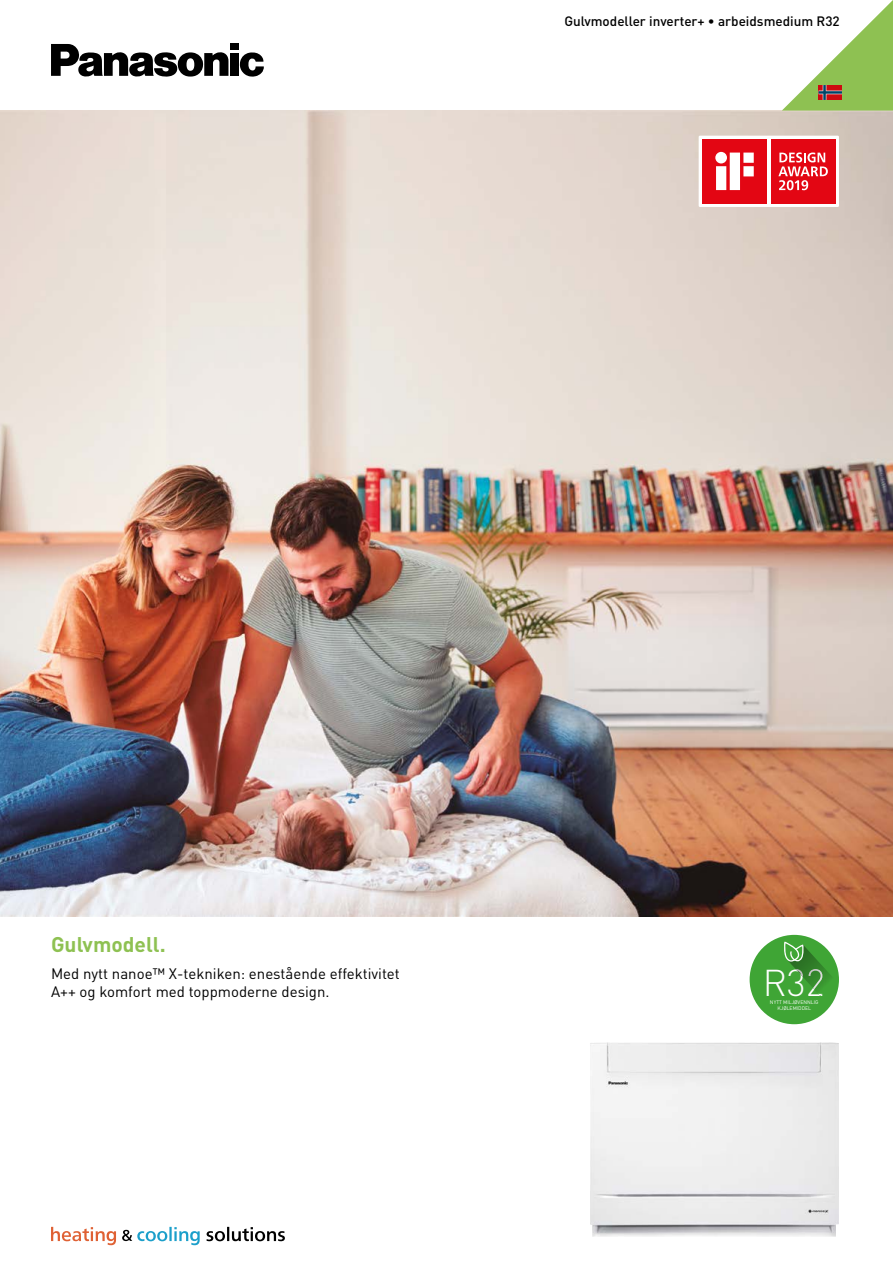
<style>
.page{position:relative;width:893px;height:1263px;background:#fff}
.page>*{position:absolute;margin:0;border:0;box-sizing:border-box;transform-origin:0 0}
.t1{font:300 36.9px "DIN";color:#fff}
.t2{font:700 21px "DIN";color:#8ec152}
.t3{font:15px/18px "DIN";color:#000}
.t4{font:500 13.5px "DIN";color:#000}
.t5{font:5.1px/6.1px "DIN";color:#fff;text-align:center}
</style>
<div class="page">
<img style="left:0;top:111px;width:893px;height:805px">
<svg style="left:240px;top:52px;width:24px;height:25px"></svg>
<div style="left:230px;top:44px;width:9px;height:6px;background:#000"></div>
<div style="left:230px;top:53px;width:9px;height:23px;background:#000"></div>
<svg style="left:51px;top:44px;width:177px;height:33px"></svg>
<div style="left:750px;top:935px;width:89px;height:89px;background:#3fa535;border-radius:50%"></div>
<img style="left:788px;top:944px;width:48px;height:39px">
<img style="left:795px;top:969px;width:30px;height:27px">
<svg style="left:784px;top:942px;width:20px;height:19px"></svg>
<svg style="left:782px;top:0;width:111px;height:111px"></svg>
<img style="left:590px;top:1042px;width:249px;height:195px">
<div style="left:699px;top:136px;width:140px;height:71px;background:#fff"></div>
<div style="left:702px;top:139px;width:65px;height:65px;background:#e30613"></div>
<svg style="left:715px;top:152px;width:39px;height:38px"></svg>
<div style="left:771px;top:139px;width:64px;height:65px;background:#e30613"></div>
<svg style="left:778px;top:152px;width:50px;height:38px"></svg>
<svg style="left:207px;top:1227px;width:78px;height:14px"></svg>
<svg style="left:122px;top:1227px;width:78px;height:18px"></svg>
<svg style="left:51px;top:1227px;width:65px;height:18px"></svg>
<p class="t4" style="left:564px;top:13px;width:277px">Gulvmodeller inverter+ • arbeidsmedium R32</p>
<h2 class="t2" style="left:51px;top:931px;width:116px">Gulvmodell.</h2>
<p class="t3" style="left:51px;top:964px;width:350px">Med nytt nanoe™ X-tekniken: enestående effektivitet<br>A++ og komfort med toppmoderne design.</p>
<h1 class="t1" style="left:763px;top:959px;width:64px">R32</h1>
<p class="t5" style="left:770px;top:999px;width:50px">NYTT MILJØVENNLIG<br>KJØLEMIDDEL</p>
</div>
